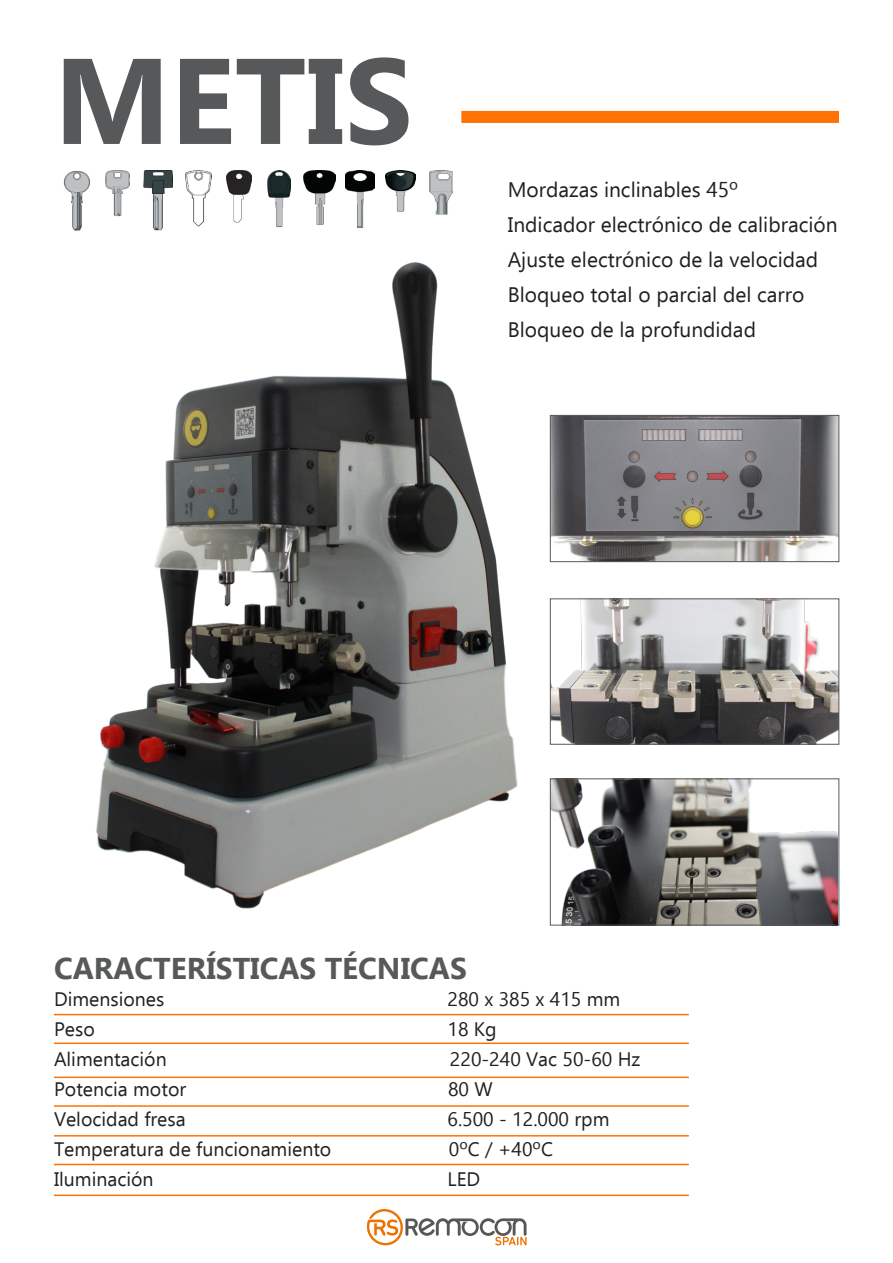
<style>
.page{position:relative;width:893px;height:1263px;background:#fff}
.page>*{position:absolute;margin:0;border:0;box-sizing:border-box;transform-origin:0 0}
.t1{font:700 121.5px "Ebrima";color:#57585a}
.t2{font:700 30px "Ebrima";color:#57585a}
.t3{font:21px "Ebrima";color:#231f20}
.t4{font:19.5px "Ebrima";color:#231f20}
</style>
<div class="page">
<div style="left:461px;top:111px;width:378px;height:12px;background:#ff7305"></div>
<img style="left:96px;top:262px;width:454px;height:664px">
<hr style="left:54px;top:1014px;width:635px;height:1px;background:#ff7305">
<hr style="left:54px;top:1042px;width:635px;height:2px;background:#ff7305">
<hr style="left:54px;top:1076px;width:635px;height:2px;background:#ff7305">
<hr style="left:54px;top:1105px;width:635px;height:2px;background:#ff7305">
<hr style="left:54px;top:1135px;width:635px;height:1px;background:#ff7305">
<hr style="left:54px;top:1164px;width:635px;height:1px;background:#ff7305">
<hr style="left:54px;top:1194px;width:635px;height:2px;background:#ff7305">
<svg style="left:366px;top:1209px;width:161px;height:36px"></svg>
<img style="left:552px;top:417px;width:285px;height:143px">
<div style="left:550px;top:415px;width:289px;height:147px;border:1px solid #57585a"></div>
<img style="left:552px;top:780px;width:285px;height:143px">
<div style="left:550px;top:778px;width:289px;height:147px;border:1px solid #57585a"></div>
<img style="left:552px;top:600px;width:285px;height:143px">
<div style="left:550px;top:598px;width:289px;height:147px;border:1px solid #57585a"></div>
<img style="left:63px;top:170px;width:28px;height:61px">
<img style="left:144px;top:170px;width:28px;height:61px">
<img style="left:105px;top:170px;width:25px;height:47px">
<img style="left:226px;top:170px;width:26px;height:54px">
<img style="left:304px;top:170px;width:32px;height:55px">
<img style="left:268px;top:170px;width:23px;height:58px">
<img style="left:346px;top:170px;width:28px;height:59px">
<img style="left:430px;top:170px;width:22px;height:45px">
<img style="left:385px;top:170px;width:31px;height:42px">
<img style="left:185px;top:170px;width:27px;height:57px">
<p class="t1" style="left:54px;top:11px;width:360px">METIS</p>
<p class="t3" style="left:508px;top:175px;width:232px">Mordazas inclinables 45º</p>
<p class="t3" style="left:508px;top:210px;width:331px">Indicador electrónico de calibración</p>
<p class="t3" style="left:508px;top:245px;width:312px">Ajuste electrónico de la velocidad</p>
<p class="t3" style="left:508px;top:280px;width:298px">Bloqueo total o parcial del carro</p>
<p class="t3" style="left:508px;top:314px;width:250px">Bloqueo de la profundidad</p>
<p class="t2" style="left:54px;top:946px;width:414px">CARACTERÍSTICAS TÉCNICAS</p>
<p class="t4" style="left:54px;top:985px;width:112px">Dimensiones</p>
<p class="t4" style="left:448px;top:985px;width:174px">280 x 385 x 415 mm</p>
<p class="t4" style="left:54px;top:1015px;width:42px">Peso</p>
<p class="t4" style="left:447px;top:1015px;width:51px">18 Kg</p>
<p class="t4" style="left:54px;top:1045px;width:114px">Alimentación</p>
<p class="t4" style="left:450px;top:1045px;width:192px">220-240 Vac 50-60 Hz</p>
<p class="t4" style="left:54px;top:1075px;width:134px">Potencia motor</p>
<p class="t4" style="left:448px;top:1075px;width:46px">80 W</p>
<p class="t4" style="left:54px;top:1105px;width:133px">Velocidad fresa</p>
<p class="t4" style="left:448px;top:1105px;width:163px">6.500 - 12.000 rpm</p>
<p class="t4" style="left:54px;top:1135px;width:279px">Temperatura de funcionamiento</p>
<p class="t4" style="left:449px;top:1135px;width:106px">0ºC / +40ºC</p>
<p class="t4" style="left:54px;top:1165px;width:101px">Iluminación</p>
<p class="t4" style="left:447px;top:1165px;width:34px">LED</p>
</div>
